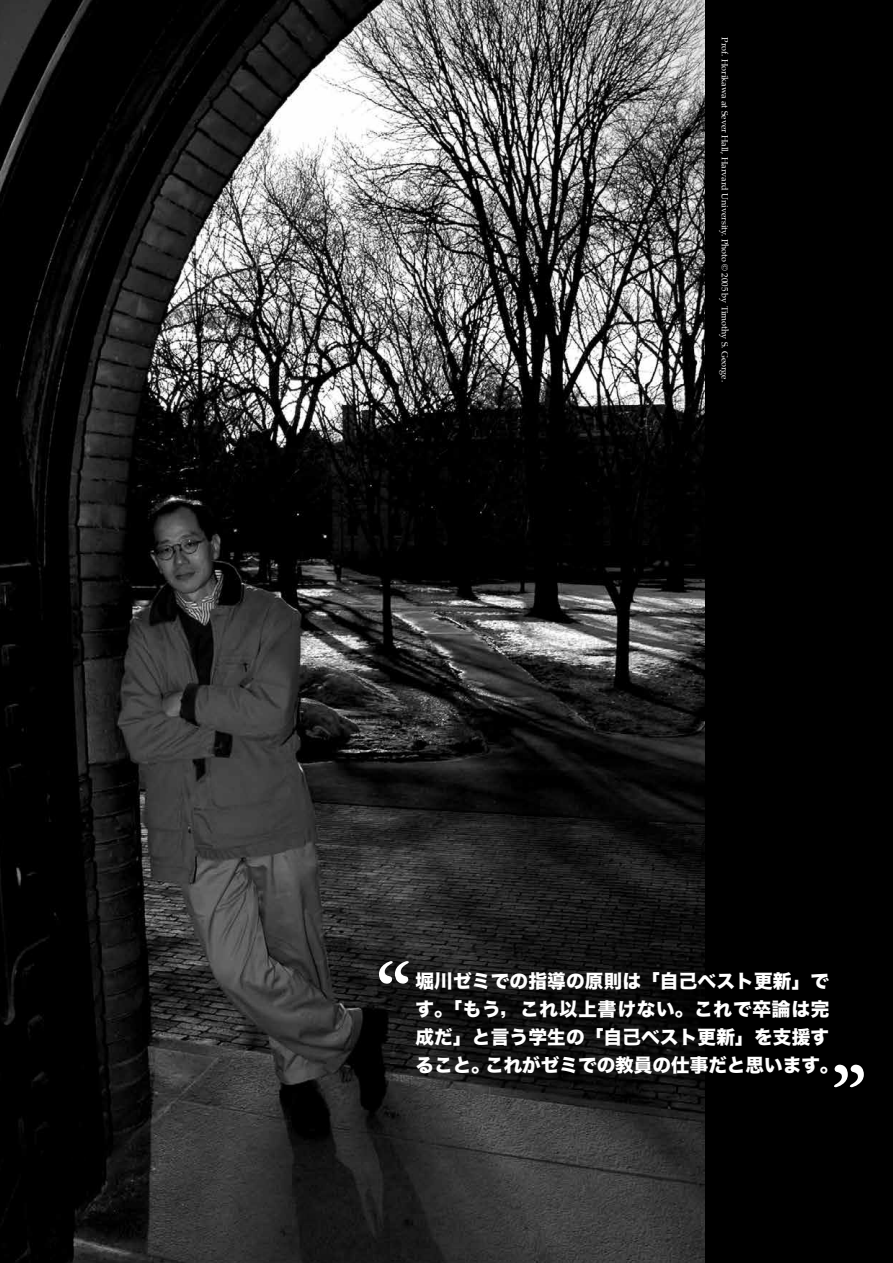
<style>
.page{position:relative;width:893px;height:1263px;background:#fff}
.page>*{position:absolute;margin:0;border:0;box-sizing:border-box;transform-origin:0 0}
.t1{font:106.35px "Garamond Premr Pro";color:#fff}
.t2{font:18.6px/27.9px "Hira Kaku Std W8";letter-spacing:.01em;color:#fff}
.t3{font:9px "Palatino";color:#fff}
</style>
<div class="page">
<img style="left:0;top:0;width:706px;height:1263px">
<div style="left:706px;top:0;width:187px;height:1263px;background:#000"></div>
<p class="t3" style="left:732px;top:37px;width:346px;rotate:90deg">Prof. Horikawa at Sever Hall, Harvard University. Photo © 2005 by Timothy S. George.</p>
<h1 class="t1" style="left:374px;top:937px;width:41px">“</h1>
<p class="t2" style="left:415px;top:968px;width:425px">堀川ゼミでの指導の原則は「自己ベスト更新」です。「もう，これ以上書けない。これで卒論は完成だ」と言う学生の「自己ベスト更新」を支援すること。これがゼミでの教員の仕事だと思います。</p>
<h1 class="t1" style="left:829px;top:1040px;width:41px">”</h1>
</div>
